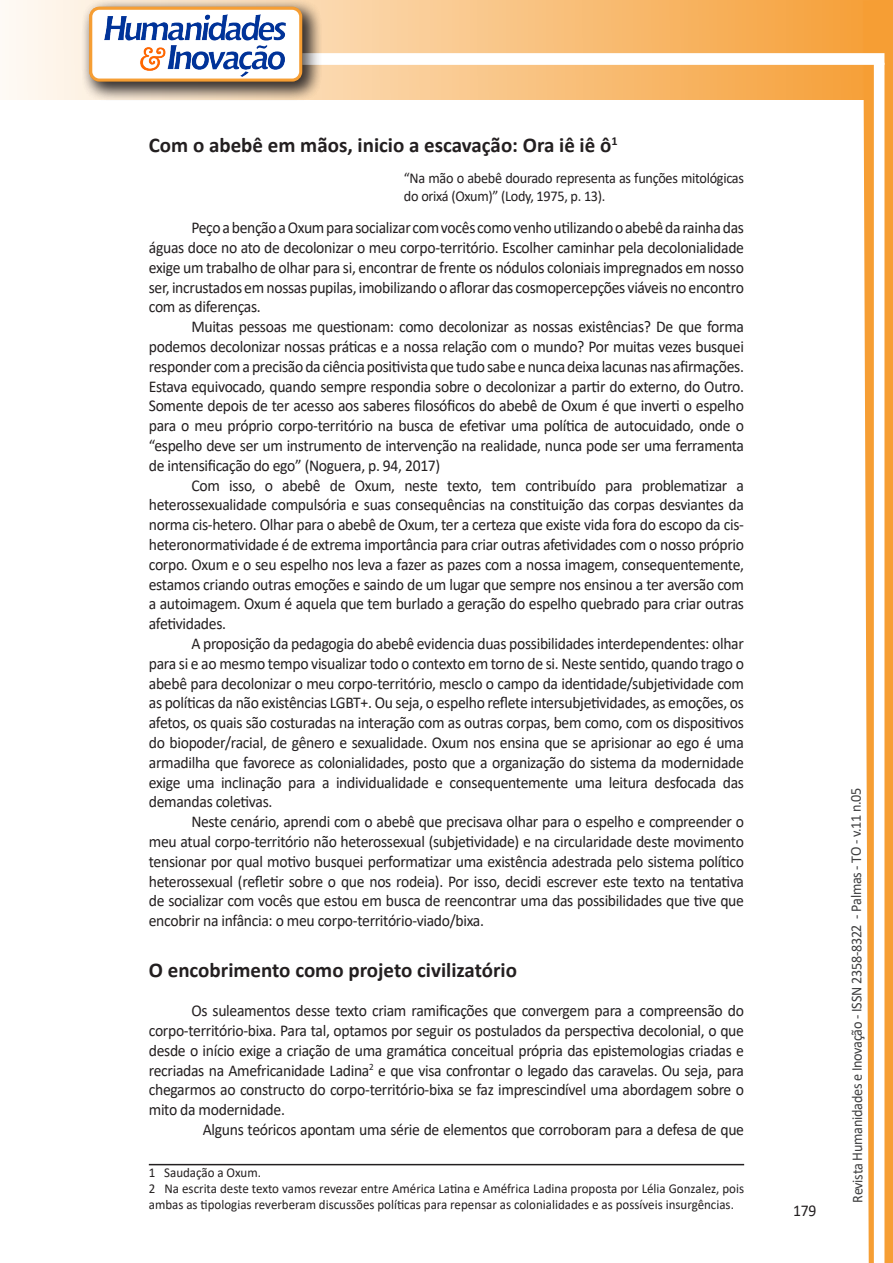
<style>
.page{position:relative;width:893px;height:1263px;background:#fff}
.page>*{position:absolute;margin:0;border:0;box-sizing:border-box;transform-origin:0 0}
.Titulo_2{font:700 21px "Calibri";color:#231f20}
.texto{font:16.5px/19.8px "Calibri";letter-spacing:-.02em;color:#231f20;text-align:justify;scale:.95 1}
.citacao{font:15px/18px "Calibri";letter-spacing:-.02em;color:#231f20;scale:.95 1}
.t1{font:15px "Calibri";letter-spacing:-.025em;color:#3e3e3f;scale:.95 1}
.Rodapé{font:13.5px/16.2px "Calibri";color:#231f20;scale:.96 1}
</style>
<div class="page">
<svg style="left:5px;top:0;width:858px;height:100px;background:#f9c484"></svg>
<div style="left:302px;top:53px;width:582px;height:12px;background:#fff;border:2px solid #fff"></div>
<svg style="left:863px;top:0;width:30px;height:1263px"></svg>
<div style="left:81px;top:0;width:241px;height:102px;background:#231f20;opacity:.75"></div>
<div style="left:91px;top:8px;width:210px;height:72px;background:#fff;border-radius:9px"></div>
<img style="left:104px;top:14px;width:181px;height:62px">
<div style="left:89px;top:7px;width:213px;height:75px;border:3px solid #f69e34;border-radius:9px"></div>
<hr style="left:149px;top:1164px;width:595px;height:1px;background:#231f20">
<p class="Titulo_2" style="left:149px;top:130px;width:470px">Com o abebê em mãos, inicio a escavação: Ora iê iê ô<sup>1</sup></p>
<p class="citacao" style="left:404px;top:168px;width:359px">“Na mão o abebê dourado representa as funções mitológicas do orixá (Oxum)” (Lody, 1975, p. 13).</p>
<p class="texto" style="left:149px;top:217px;width:628px;text-indent:43px">Peço a benção a Oxum para socializar com vocês como venho utilizando o abebê da rainha das águas doce no ato de decolonizar o meu corpo-território. Escolher caminhar pela decolonialidade exige um trabalho de olhar para si, encontrar de frente os nódulos coloniais impregnados em nosso ser, incrustados em nossas pupilas, imobilizando o aflorar das cosmopercepções viáveis no encontro com as diferenças.</p>
<p class="texto" style="left:149px;top:316px;width:628px;text-indent:43px">Muitas pessoas me questionam: como decolonizar as nossas existências? De que forma podemos decolonizar nossas práticas e a nossa relação com o mundo? Por muitas vezes busquei responder com a precisão da ciência positivista que tudo sabe e nunca deixa lacunas nas afirmações.<br>Estava equivocado, quando sempre respondia sobre o decolonizar a partir do externo, do Outro.<br>Somente depois de ter acesso aos saberes filosóficos do abebê de Oxum é que inverti o espelho para o meu próprio corpo-território na busca de efetivar uma política de autocuidado, onde o “espelho deve ser um instrumento de intervenção na realidade, nunca pode ser uma ferramenta de intensificação do ego” (Noguera, p. 94, 2017)</p>
<p class="texto" style="left:149px;top:475px;width:628px;text-indent:43px">Com isso, o abebê de Oxum, neste texto, tem contribuído para problematizar a heterossexualidade compulsória e suas consequências na constituição das corpas desviantes da norma cis-hetero. Olhar para o abebê de Oxum, ter a certeza que existe vida fora do escopo da cis&shy;heteronormatividade é de extrema importância para criar outras afetividades com o nosso próprio corpo. Oxum e o seu espelho nos leva a fazer as pazes com a nossa imagem, consequentemente, estamos criando outras emoções e saindo de um lugar que sempre nos ensinou a ter aversão com a autoimagem. Oxum é aquela que tem burlado a geração do espelho quebrado para criar outras afetividades.</p>
<p class="texto" style="left:149px;top:633px;width:628px;text-indent:43px">A proposição da pedagogia do abebê evidencia duas possibilidades interdependentes: olhar para si e ao mesmo tempo visualizar todo o contexto em torno de si. Neste sentido, quando trago o abebê para decolonizar o meu corpo-território, mesclo o campo da identidade/subjetividade com as políticas da não existências LGBT+. Ou seja, o espelho reflete intersubjetividades, as emoções, os afetos, os quais são costuradas na interação com as outras corpas, bem como, com os dispositivos do biopoder/racial, de gênero e sexualidade. Oxum nos ensina que se aprisionar ao ego é uma armadilha que favorece as colonialidades, posto que a organização do sistema da modernidade exige uma inclinação para a individualidade e consequentemente uma leitura desfocada das demandas coletivas.</p>
<p class="texto" style="left:149px;top:811px;width:628px;text-indent:43px">Neste cenário, aprendi com o abebê que precisava olhar para o espelho e compreender o meu atual corpo-território não heterossexual (subjetividade) e na circularidade deste movimento tensionar por qual motivo busquei performatizar uma existência adestrada pelo sistema político heterossexual (refletir sobre o que nos rodeia). Por isso, decidi escrever este texto na tentativa de socializar com vocês que estou em busca de reencontrar uma das possibilidades que tive que encobrir na infância: o meu corpo-território-viado/bixa.</p>
<p class="Titulo_2" style="left:149px;top:955px;width:370px">O encobrimento como projeto civilizatório</p>
<p class="texto" style="left:149px;top:1000px;width:628px;text-indent:43px">Os suleamentos desse texto criam ramificações que convergem para a compreensão do corpo-território-bixa. Para tal, optamos por seguir os postulados da perspectiva decolonial, o que desde o início exige a criação de uma gramática conceitual própria das epistemologias criadas e recriadas na Amefricanidade Ladina<sup>2</sup> e que visa confrontar o legado das caravelas. Ou seja, para chegarmos ao constructo do corpo-território-bixa se faz imprescindível uma abordagem sobre o mito da modernidade.</p>
<p class="texto" style="left:203px;top:1119px;width:571px">Alguns teóricos apontam uma série de elementos que corroboram para a defesa de que</p>
<p class="Rodapé" style="left:149px;top:1164px;width:118px">1 Saudação a Oxum.</p>
<p class="Rodapé" style="left:149px;top:1180px;width:622px">2 Na escrita deste texto vamos revezar entre América Latina e Améfrica Ladina proposta por Lélia Gonzalez, pois ambas as tipologias reverberam discussões políticas para repensar as colonialidades e as possíveis insurgências.</p>
<p class="texto" style="left:793px;top:1200px;width:26px">179</p>
<p class="t1" style="left:846px;top:1203px;width:439px;rotate:-90deg">Revista Humanidades e Inovação - ISSN 2358-8322 - Palmas - TO - v.11 n.05</p>
</div>
